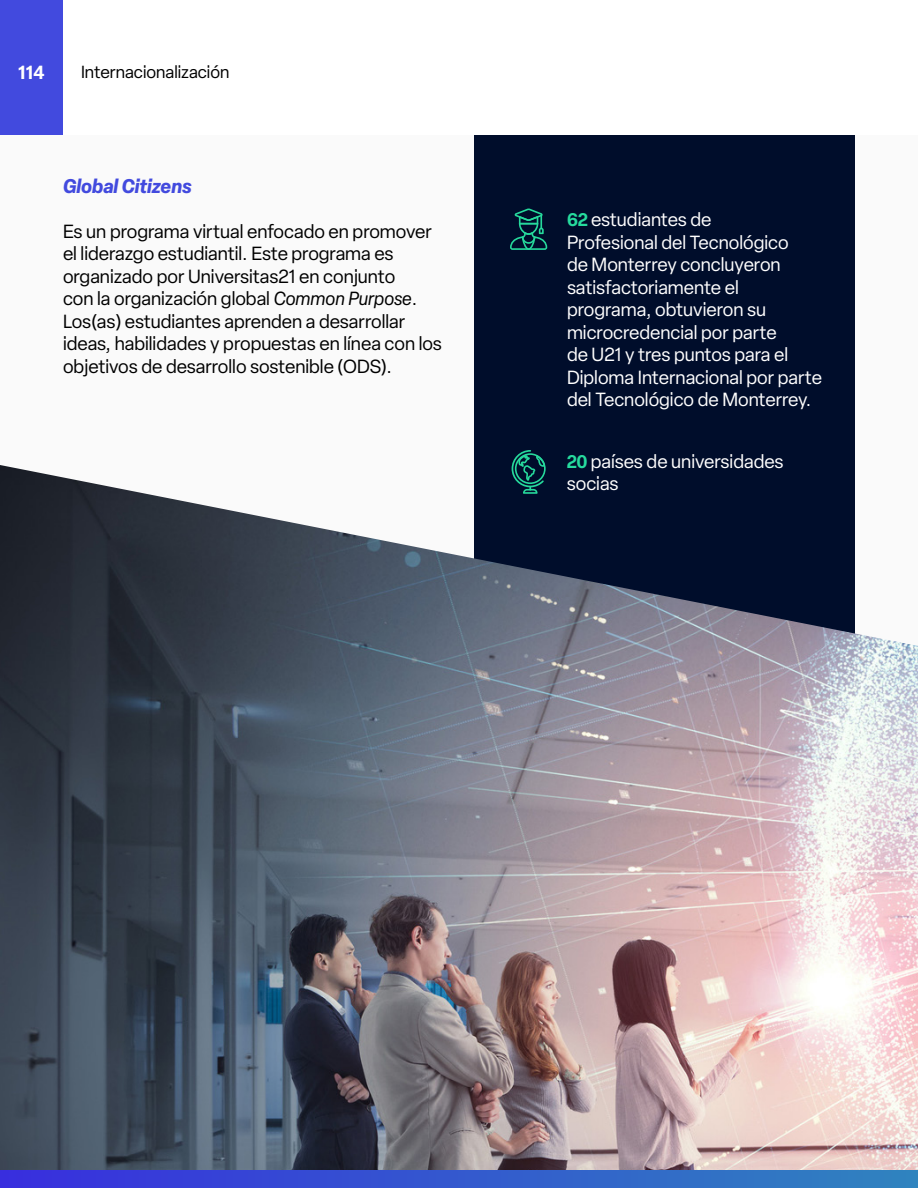
<style>
.page{position:relative;width:918px;height:1188px;background:#fff}
.page>*{position:absolute;margin:0;border:0;box-sizing:border-box;transform-origin:0 0}
.t1{font:italic 700 19.5px "Elza";color:#424ade}
.t2{font:18.75px/22.5px "Elza";color:#000}
.t3{font:18.75px/22.5px "Elza";color:#fff}
.t4{font:600 18.75px "Elza";color:#fff}
.t5{font:17.25px "Elza";color:#000}
.s1{font-style:italic}
.s2{font-weight:600;font-size:18px;color:#26db9e}
</style>
<div class="page">
<div style="left:0;top:0;width:63px;height:135px;background:#424ade"></div>
<div style="left:0;top:135px;width:918px;height:1053px;background:#fafafa"></div>
<div style="left:474px;top:135px;width:381px;height:831px;background:#000d2b"></div>
<svg style="left:510px;top:208px;width:37px;height:42px"></svg>
<svg style="left:512px;top:450px;width:34px;height:15px"></svg>
<img style="left:0;top:465px;width:918px;height:705px">
<div style="left:0;top:1170px;width:918px;height:18px;background:linear-gradient(to right,#382ede,#2f84be)"></div>
<p class="t4" style="left:18px;top:59px;width:28px">114</p>
<p class="t5" style="left:81px;top:61px;width:150px">Internacionalización</p>
<p class="t1" style="left:63px;top:172px;width:130px">Global Citizens</p>
<p class="t2" style="left:63px;top:220px;width:380px">Es un programa virtual enfocado en promover el liderazgo estudiantil. Este programa es organizado por Universitas21 en conjunto<br>con la organización global <span class="s1">Common Purpose</span>.<br>Los(as) estudiantes aprenden a desarrollar ideas, habilidades y propuestas en línea con los objetivos de desarrollo sostenible (ODS).</p>
<p class="t3" style="left:567px;top:208px;width:256px"><span class="s2">62</span> estudiantes de<br>Profesional del Tecnológico<br>de Monterrey concluyeron satisfactoriamente el programa, obtuvieron su microcredencial por parte<br>de U21 y tres puntos para el<br>Diploma Internacional por parte del Tecnológico de Monterrey.</p>
<p class="t3" style="left:567px;top:450px;width:218px"><span class="s2">20</span> países de universidades socias</p>
</div>
